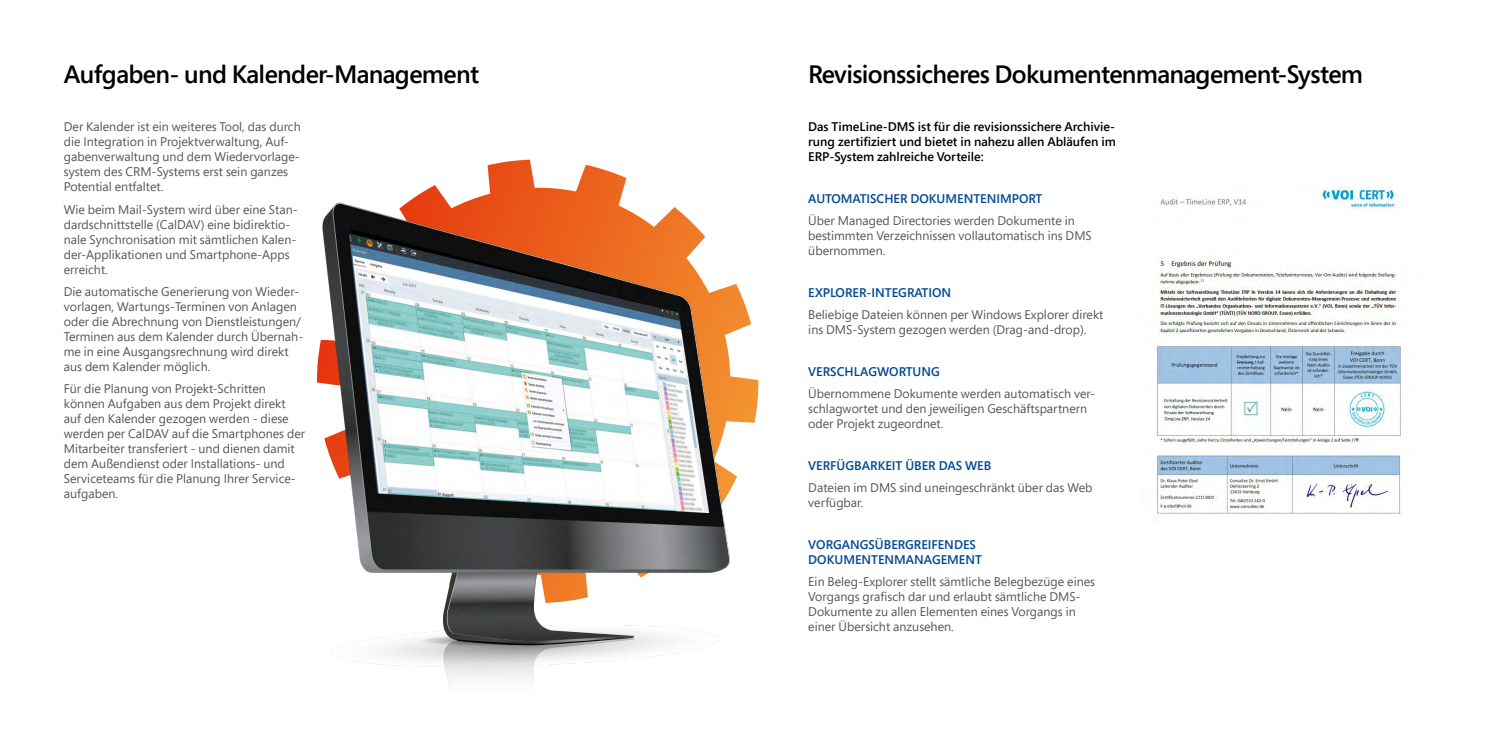
<style>
.page{position:relative;width:1489px;height:745px;background:#fff}
.page>*{position:absolute;margin:0;border:0;box-sizing:border-box;transform-origin:0 0}
.t1{font:600 25px "Segoe Pro";letter-spacing:-.025em;color:#000}
.t2{font:12.5px/15px "Segoe Pro";color:#565655}
.t3{font:600 12.5px/15px "Segoe Pro";color:#004893}
.t4{font:600 12.5px/15px "Segoe Pro";color:#000;text-align:justify}
</style>
<div class="page">
<svg style="left:420px;top:159px;width:207px;height:35px"></svg>
<img style="left:317px;top:194px;width:442px;height:487px">
<img style="left:1157px;top:186px;width:244px;height:329px">
<h1 class="t1" style="left:64px;top:57px;width:417px">Aufgaben- und Kalender-Management</h1>
<p class="t2" style="left:64px;top:119px;width:238px">Der Kalender ist ein weiteres Tool, das durch die Integration in Projektverwaltung, Auf&shy;gabenverwaltung und dem Wiedervorlage&shy;system des CRM-Systems erst sein ganzes Potential entfaltet.</p>
<p class="t2" style="left:64px;top:201px;width:235px">Wie beim Mail-System wird über eine Stan&shy;dardschnittstelle (CalDAV) eine bidirektio&shy;nale Synchronisation mit sämtlichen Kalen&shy;der-Applikationen und Smartphone-Apps erreicht.</p>
<p class="t2" style="left:64px;top:283px;width:241px">Die automatische Generierung von Wieder&shy;vorlagen, Wartungs-Terminen von Anlagen oder die Abrechnung von Dienstleistungen/ Terminen aus dem Kalender durch Übernah&shy;me in eine Ausgangsrechnung wird direkt aus dem Kalender möglich.</p>
<p class="t2" style="left:64px;top:380px;width:243px">Für die Planung von Projekt-Schritten können Aufgaben aus dem Projekt direkt auf den Kalender gezogen werden - diese werden per CalDAV auf die Smartphones der Mitarbeiter transferiert - und dienen damit dem Außendienst oder Installations- und Serviceteams für die Planung Ihrer Service&shy;aufgaben.</p>
<h1 class="t1" style="left:808px;top:57px;width:556px">Revisionssicheres Dokumentenmanagement-System</h1>
<p class="t4" style="left:808px;top:119px;width:309px">Das TimeLine-DMS ist für die revisionssichere Archivie&shy;rung zertifiziert und bietet in nahezu allen Abläufen im ERP-System zahlreiche Vorteile:</p>
<p class="t3" style="left:808px;top:191px;width:235px">AUTOMATISCHER DOKUMENTENIMPORT</p>
<p class="t2" style="left:808px;top:213px;width:285px">Über Managed Directories werden Dokumente in bestimmten Verzeichnissen vollautomatisch ins DMS übernommen.</p>
<p class="t3" style="left:808px;top:285px;width:144px">EXPLORER-INTEGRATION</p>
<p class="t2" style="left:808px;top:307px;width:297px">Beliebige Dateien können per Windows Explorer direkt ins DMS-System gezogen werden (Drag-and-drop).</p>
<p class="t3" style="left:808px;top:363px;width:133px">VERSCHLAGWORTUNG</p>
<p class="t2" style="left:808px;top:385px;width:288px">Übernommene Dokumente werden automatisch ver&shy;schlagwortet und den jeweiligen Geschäftspartnern oder Projekt zugeordnet.</p>
<p class="t3" style="left:808px;top:457px;width:184px">VERFÜGBARKEIT ÜBER DAS WEB</p>
<p class="t2" style="left:808px;top:479px;width:286px">Dateien im DMS sind uneingeschränkt über das Web verfügbar.</p>
<p class="t3" style="left:808px;top:536px;width:175px">VORGANGSÜBERGREIFENDES<br>DOKUMENTENMANAGEMENT</p>
<p class="t2" style="left:808px;top:573px;width:288px">Ein Beleg-Explorer stellt sämtliche Belegbezüge eines Vorgangs grafisch dar und erlaubt sämtliche DMS-Dokumente zu allen Elementen eines Vorgangs in einer Übersicht anzusehen.</p>
</div>
